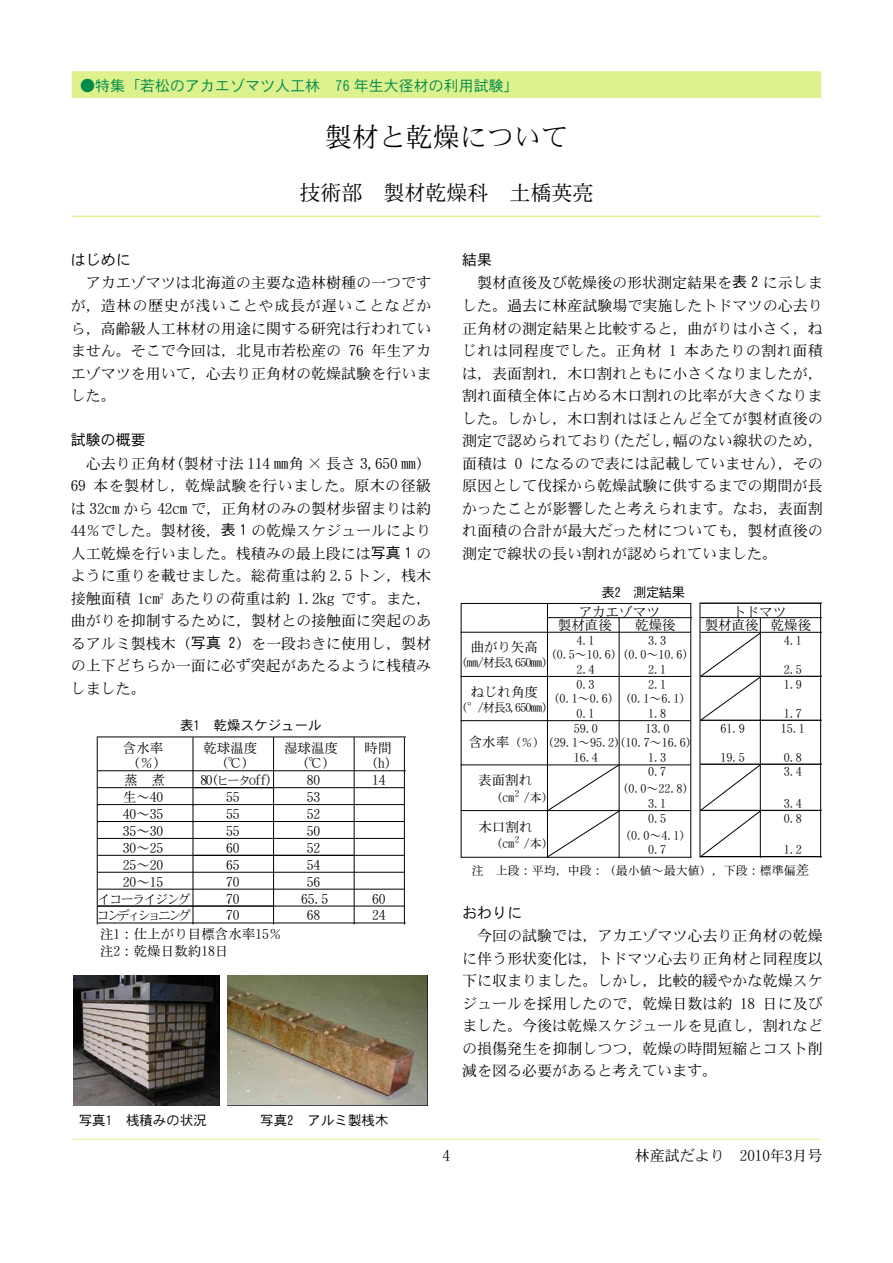
<style>
.page{position:relative;width:893px;height:1263px;background:#fff}
.page>*{position:absolute;margin:0;border:0;box-sizing:border-box;transform-origin:0 0}
.t1{font:27px "DFHS Mincho W3 WIN RKSJ H";color:#000}
.t2{font:21px "DFHS Mincho W3 WIN RKSJ H";color:#000}
.t3{font:15px/22.5px "DFHS Mincho W3 WIN RKSJ H";color:#000}
.t4{font:15px "DFHS Gothic W3 WIN RKSJ H";color:#018b4b}
.t5{font:13.5px/15.5px "DFHS Mincho W3 WIN RKSJ H";color:#000}
.t6{font:13.5px "DFHS Gothic W3 WIN RKSJ H";color:#000}
.t7{font:12.75px "DFHS Mincho W3 WIN RKSJ H";letter-spacing:-.2em;color:#000}
.t8{font:12.75px "DFHS Mincho W3 WIN RKSJ H";letter-spacing:-.1em;color:#000}
.t9{font:12px/14.7px "DFHS Mincho W3 WIN RKSJ H";color:#000}
.t10{font:9px "DFHS Mincho W3 WIN RKSJ H";color:#000}
.s1{font-family:"DFHS Gothic W3 WIN RKSJ H"}
.s2{font-size:12px}
.s3{font-size:13.5px}
</style>
<div class="page">
<svg style="left:96px;top:736px;width:310px;height:189px"></svg>
<img style="left:73px;top:975px;width:147px;height:131px">
<img style="left:227px;top:976px;width:200px;height:130px">
<svg style="left:699px;top:602px;width:123px;height:256px"></svg>
<hr style="left:701px;top:856px;width:120px;height:1px;background:#000;border-radius:50%">
<svg style="left:460px;top:603px;width:232px;height:255px"></svg>
<div style="left:72px;top:72px;width:749px;height:25px;background:#ddf18d"></div>
<div style="left:72px;top:72px;width:749px;height:26px;border:1px solid #ddf18d"></div>
<svg style="left:72px;top:215px;width:749px;height:3px;background:#edf7c5"></svg>
<svg style="left:72px;top:1138px;width:749px;height:2px"></svg>
<p class="t4" style="left:80px;top:78px;width:440px">●特集「若松のアカエゾマツ人工林　76 年生大径材の利用試験」</p>
<p class="t1" style="left:325px;top:123px;width:244px">製材と乾燥について</p>
<p class="t2" style="left:299px;top:182px;width:295px">技術部　製材乾燥科　土橋英亮</p>
<p class="t3" style="left:71px;top:249px;width:362px"><span class="s1">はじめに<br></span>　アカエゾマツは北海道の主要な造林樹種の一つですが，造林の歴史が浅いことや成長が遅いことなどから，高齢級人工林材の用途に関する研究は行われていません。そこで今回は，北見市若松産の 76 年生アカエゾマツを用いて，心去り正角材の乾燥試験を行いました。</p>
<p class="t3" style="left:71px;top:429px;width:362px"><span class="s1">試験の概要<br></span>　心去り正角材（製材寸法 114 ㎜角 × 長さ 3,650 ㎜）<br>69 本を製材し，乾燥試験を行いました。原木の径級は 32cm から 42cm で，正角材のみの製材歩留まりは約<br>44％でした。製材後，<span class="s1">表 1</span> の乾燥スケジュールにより人工乾燥を行いました。桟積みの最上段には<span class="s1">写真 1</span> のように重りを載せました。総荷重は約 2.5 トン，桟木接触面積 1cm<sup>2</sup> あたりの荷重は約 1.2kg です。また，曲がりを抑制するために，製材との接触面に突起のあるアルミ製桟木（<span class="s1">写真 2</span>）を一段おきに使用し，製材の上下どちらか一面に必ず突起があたるように桟積みしました。</p>
<p class="t6" style="left:180px;top:718px;width:143px">表1　乾燥スケジュール</p>
<p class="t5" style="left:123px;top:740px;width:42px;text-align:center">含水率(％)</p>
<p class="t5" style="left:221px;top:740px;width:37px;text-indent:-18px">乾球温度(℃)</p>
<p class="t5" style="left:302px;top:740px;width:37px;text-indent:-18px">湿球温度(℃)</p>
<p class="t5" style="left:365px;top:740px;width:28px;text-align:center">時間(h)</p>
<p class="t5" style="left:124px;top:772px;width:42px">蒸 煮</p>
<p class="t5" style="left:201px;top:772px;width:73px">80(<span class="s2">ヒータ</span>off)</p>
<p class="t5" style="left:307px;top:772px;width:15px">80</p>
<p class="t5" style="left:372px;top:772px;width:15px">14</p>
<p class="t5" style="left:123px;top:789px;width:42px">生～40</p>
<p class="t5" style="left:226px;top:789px;width:15px">55</p>
<p class="t5" style="left:307px;top:789px;width:15px">53</p>
<p class="t5" style="left:123px;top:806px;width:42px">40～35</p>
<p class="t5" style="left:226px;top:806px;width:15px">55</p>
<p class="t5" style="left:307px;top:806px;width:15px">52</p>
<p class="t5" style="left:123px;top:823px;width:42px">35～30</p>
<p class="t5" style="left:226px;top:823px;width:15px">55</p>
<p class="t5" style="left:307px;top:823px;width:15px">50</p>
<p class="t5" style="left:123px;top:840px;width:42px">30～25</p>
<p class="t5" style="left:226px;top:840px;width:15px">60</p>
<p class="t5" style="left:307px;top:840px;width:15px">52</p>
<p class="t5" style="left:123px;top:857px;width:42px">25～20</p>
<p class="t5" style="left:226px;top:857px;width:15px">65</p>
<p class="t5" style="left:307px;top:857px;width:15px">54</p>
<p class="t5" style="left:123px;top:874px;width:42px">20～15</p>
<p class="t5" style="left:226px;top:874px;width:15px">70</p>
<p class="t5" style="left:307px;top:874px;width:15px">56</p>
<p class="t8" style="left:98px;top:892px;width:95px">イコーライジング</p>
<p class="t5" style="left:226px;top:891px;width:15px">70</p>
<p class="t5" style="left:301px;top:891px;width:29px">65.5</p>
<p class="t5" style="left:372px;top:891px;width:15px">60</p>
<p class="t7" style="left:97px;top:909px;width:96px">コンディショニング</p>
<p class="t5" style="left:226px;top:908px;width:15px">70</p>
<p class="t5" style="left:307px;top:908px;width:15px">68</p>
<p class="t5" style="left:372px;top:908px;width:15px">24</p>
<p class="t5" style="left:100px;top:925px;width:184px;line-height:17px">注1：仕上がり目標含水率15％注2：乾燥日数約18日</p>
<p class="t3" style="left:462px;top:249px;width:362px"><span class="s1">結果<br></span>　製材直後及び乾燥後の形状測定結果を<span class="s1">表 2</span> に示しました。過去に林産試験場で実施したトドマツの心去り正角材の測定結果と比較すると，曲がりは小さく，ねじれは同程度でした。正角材 1 本あたりの割れ面積は，表面割れ，木口割れともに小さくなりましたが，割れ面積全体に占める木口割れの比率が大きくなりました。しかし，木口割れはほとんど全てが製材直後の測定で認められており（ただし，幅のない線状のため，面積は 0 になるので表には記載していません），その原因として伐採から乾燥試験に供するまでの期間が長かったことが影響したと考えられます。なお，表面割れ面積の合計が最大だった材についても，製材直後の測定で線状の長い割れが認められていました。</p>
<p class="t6" style="left:601px;top:586px;width:85px">表2　測定結果</p>
<p class="t5" style="left:579px;top:604px;width:83px">アカエゾマツ</p>
<p class="t5" style="left:733px;top:604px;width:55px">トドマツ</p>
<p class="t5" style="left:558px;top:617px;width:55px">製材直後</p>
<p class="t5" style="left:635px;top:617px;width:42px">乾燥後</p>
<p class="t5" style="left:705px;top:617px;width:108px">製材直後 乾燥後</p>
<p class="t9" style="left:577px;top:633px;width:20px">4.1</p>
<p class="t9" style="left:648px;top:633px;width:20px">3.3</p>
<p class="t9" style="left:784px;top:633px;width:20px">4.1</p>
<p class="t5" style="left:471px;top:639px;width:69px">曲がり矢高</p>
<p class="t9" style="left:455px;top:655px;width:100px">（㎜/材長3,650㎜）</p>
<p class="t9" style="left:577px;top:647px;width:114px;text-indent:-26px">(0.5～10.6) (0.0～10.6)<br>2.4</p>
<p class="t9" style="left:648px;top:662px;width:20px">2.1</p>
<p class="t9" style="left:784px;top:662px;width:20px">2.5</p>
<p class="t9" style="left:577px;top:677px;width:20px">0.3</p>
<p class="t9" style="left:648px;top:677px;width:20px">2.1</p>
<p class="t9" style="left:784px;top:677px;width:20px">1.9</p>
<p class="t5" style="left:471px;top:685px;width:69px">ねじれ角度</p>
<p class="t9" style="left:455px;top:700px;width:100px">（°/材長3,650㎜）</p>
<p class="t9" style="left:577px;top:691px;width:110px;text-indent:-23px">(0.1～0.6) (0.1～6.1)<br>0.1</p>
<p class="t9" style="left:648px;top:706px;width:20px">1.8</p>
<p class="t9" style="left:784px;top:706px;width:20px">1.7</p>
<p class="t5" style="left:469px;top:734px;width:78px">含水率<span class="s2">（％）</span></p>
<p class="t9" style="left:574px;top:720px;width:26px">59.0</p>
<p class="t9" style="left:645px;top:720px;width:26px">13.0</p>
<p class="t9" style="left:721px;top:720px;width:26px">61.9</p>
<p class="t9" style="left:781px;top:720px;width:26px">15.1</p>
<p class="t9" style="left:574px;top:735px;width:120px;text-indent:-26px">(29.1～95.2)(10.7～16.6)<br>16.4</p>
<p class="t9" style="left:648px;top:750px;width:20px">1.3</p>
<p class="t9" style="left:721px;top:750px;width:26px">19.5</p>
<p class="t9" style="left:784px;top:750px;width:20px">0.8</p>
<p class="t9" style="left:648px;top:764px;width:20px">0.7</p>
<p class="t9" style="left:784px;top:764px;width:20px">3.4</p>
<p class="t5" style="left:478px;top:772px;width:55px">表面割れ</p>
<p class="t9" style="left:490px;top:790px;width:25px">（㎝</p>
<p class="t10" style="left:515px;top:788px;width:6px">2</p>
<p class="t9" style="left:524px;top:790px;width:31px">/本）</p>
<p class="t9" style="left:622px;top:781px;width:68px;text-align:center">(0.0～22.8)<br>3.1</p>
<p class="t9" style="left:784px;top:796px;width:20px">3.4</p>
<p class="t9" style="left:648px;top:811px;width:20px">0.5</p>
<p class="t9" style="left:784px;top:811px;width:20px">0.8</p>
<p class="t5" style="left:478px;top:819px;width:55px">木口割れ</p>
<p class="t9" style="left:490px;top:836px;width:25px">（㎝</p>
<p class="t10" style="left:515px;top:835px;width:6px">2</p>
<p class="t9" style="left:524px;top:836px;width:31px">/本）</p>
<p class="t9" style="left:625px;top:828px;width:62px;text-align:center">(0.0～4.1)<br>0.7</p>
<p class="t9" style="left:784px;top:842px;width:20px">1.2</p>
<p class="t9" style="left:472px;top:863px;width:339px">注　上段：平均，中段：（最小値～最大値），下段：標準偏<span class="s3">差</span></p>
<p class="t3" style="left:462px;top:902px;width:362px"><span class="s1">おわりに<br></span>　今回の試験では，アカエゾマツ心去り正角材の乾燥に伴う形状変化は，トドマツ心去り正角材と同程度以下に収まりました。しかし，比較的緩やかな乾燥スケジュールを採用したので，乾燥日数は約 18 日に及びました。今後は乾燥スケジュールを見直し，割れなどの損傷発生を抑制しつつ，乾燥の時間短縮とコスト削減を図る必要があると考えています。</p>
<p class="t6" style="left:79px;top:1113px;width:130px">写真1　桟積みの状況</p>
<p class="t6" style="left:260px;top:1113px;width:130px">写真2　アルミ製桟木</p>
<p class="t3" style="left:443px;top:1144px;width:9px">4</p>
<p class="t3" style="left:635px;top:1144px;width:189px">林産試だより　2010年3月号</p>
</div>
